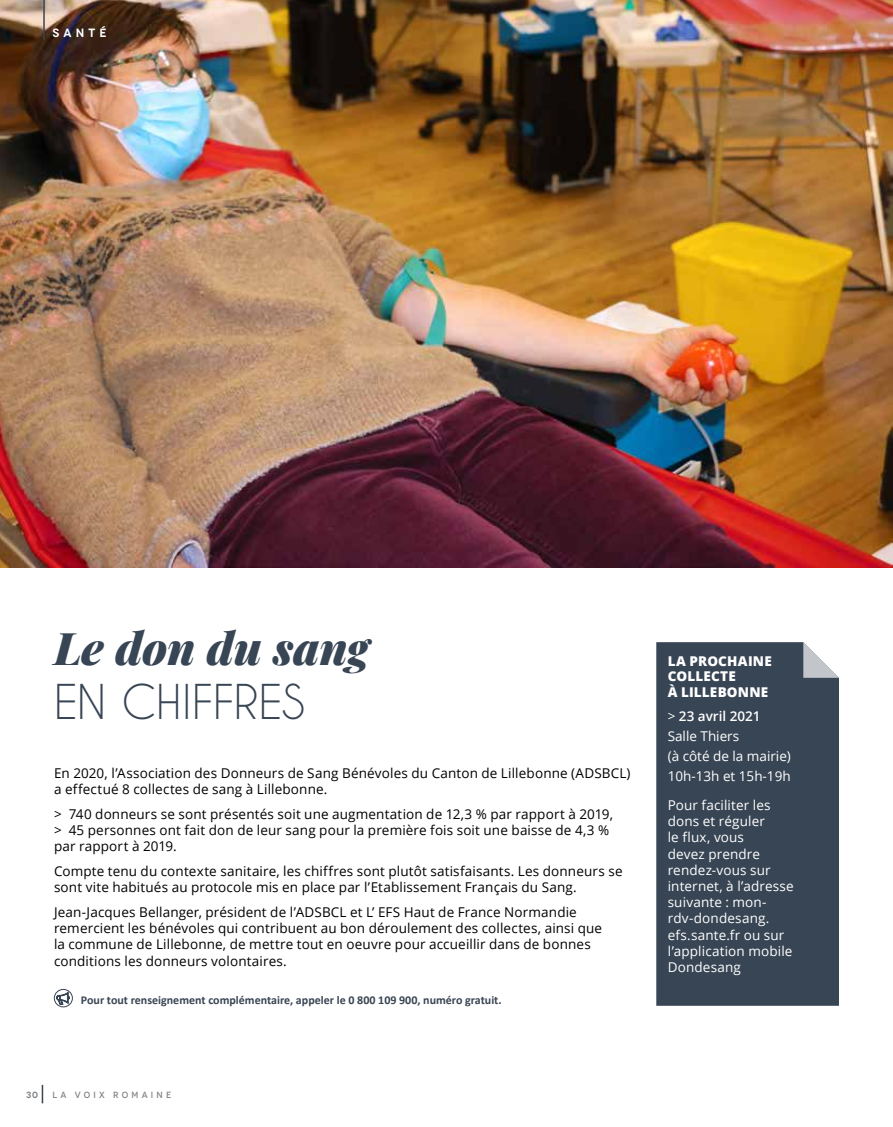
<style>
.page{position:relative;width:893px;height:1127px;background:#fff}
.page>*{position:absolute;margin:0;border:0;box-sizing:border-box;transform-origin:0 0}
.t1{font:italic 900 45px "Playfair Display";color:#384554}
.t2{font:45px "Caviar Dreams";letter-spacing:-.01em;color:#384554}
.t3{font:13.5px/16.2px "Open Sans";letter-spacing:.01em;color:#000}
.t4{font:13.5px/16.2px "Open Sans";letter-spacing:.01em;color:#fff}
.t5{font:800 13.5px/15.5px "Open Sans";letter-spacing:.015em;color:#fff}
.t6{font:700 12px "Calibri";color:#384554}
.t7{font:600 12px "Novecento";letter-spacing:.35em;color:#fff}
.t8{font:500 9px "Novecento";letter-spacing:.35em;color:#808285}
.t9{font:600 9px "Novecento";color:#808285}
.s1{font-weight:600}
</style>
<div class="page">
<div style="left:656px;top:642px;width:183px;height:364px;background:#384554"></div>
<svg style="left:803px;top:642px;width:36px;height:36px"></svg>
<div style="left:54px;top:989px;width:19px;height:18px;border:1px solid #384554;border-radius:50%"></div>
<svg style="left:55px;top:989px;width:16px;height:17px"></svg>
<img style="left:0;top:0;width:893px;height:567px">
<svg style="left:42px;top:1085px;width:1px;height:18px"></svg>
<hr style="left:43px;top:0;width:2px;height:40px;background:#384554">
<p class="t7" style="left:52px;top:25px;width:56px">SANTÉ</p>
<h1 class="t1" style="left:54px;top:611px;width:317px">Le don du sang</h1>
<h1 class="t2" style="left:54px;top:675px;width:252px">EN CHIFFRES</h1>
<p class="t3" style="left:54px;top:764px;width:578px">En 2020, l’Association des Donneurs de Sang Bénévoles du Canton de Lillebonne (ADSBCL) a effectué 8 collectes de sang à Lillebonne.</p>
<p class="t3" style="left:54px;top:805px;width:560px">&gt; 740 donneurs se sont présentés soit une augmentation de 12,3 % par rapport à 2019, &gt; 45 personnes ont fait don de leur sang pour la première fois soit une baisse de 4,3 % par rapport à 2019.</p>
<p class="t3" style="left:54px;top:862px;width:570px">Compte tenu du contexte sanitaire, les chiffres sont plutôt satisfaisants. Les donneurs se sont vite habitués au protocole mis en place par l’Etablissement Français du Sang.</p>
<p class="t3" style="left:54px;top:903px;width:550px">Jean-Jacques Bellanger, président de l’ADSBCL et L’ EFS Haut de France Normandie remercient les bénévoles qui contribuent au bon déroulement des collectes, ainsi que la commune de Lillebonne, de mettre tout en oeuvre pour accueillir dans de bonnes conditions les donneurs volontaires.</p>
<p class="t6" style="left:81px;top:992px;width:422px">Pour tout renseignement complémentaire, appeler le 0 800 109 900, numéro gratuit.</p>
<p class="t9" style="left:26px;top:1089px;width:13px">30</p>
<p class="t8" style="left:52px;top:1089px;width:120px">LA VOIX ROMAINE</p>
<p class="t5" style="left:668px;top:652px;width:106px">LA PROCHAINE<br>COLLECTE<br>À LILLEBONNE</p>
<p class="t4" style="left:668px;top:705px;width:125px;line-height:20px">&gt; <span class="s1">23 avril 2021<br></span>Salle Thiers<br>(à côté de la mairie)<br>10h-13h et 15h-19h</p>
<p class="t4" style="left:668px;top:796px;width:128px">Pour faciliter les dons et réguler<br>le flux, vous<br>devez prendre rendez-vous sur internet, à l’adresse suivante : mon&shy;rdv-dondesang. efs.sante.fr ou sur l’application mobile<br>Dondesang</p>
</div>
